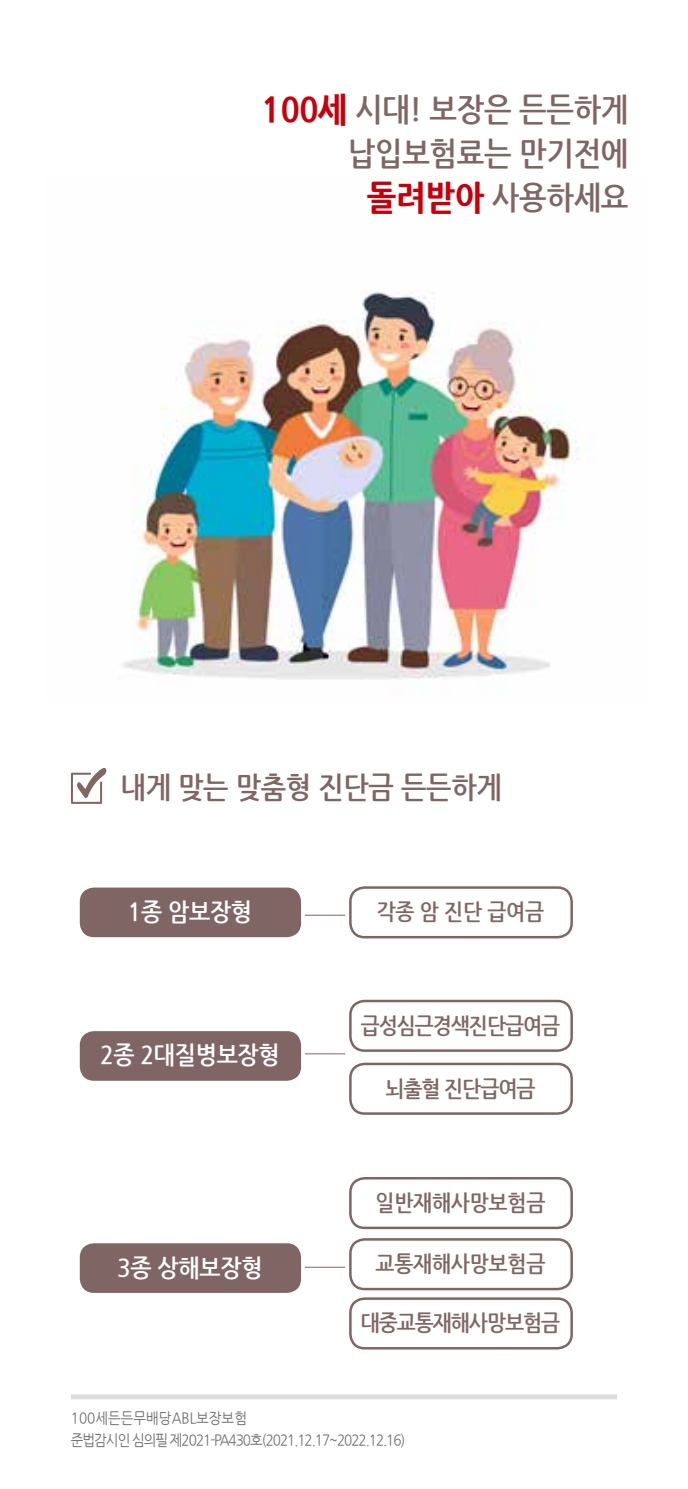
<style>
.page{position:relative;width:688px;height:1489px;background:#fff}
.page>*{position:absolute;margin:0;border:0;box-sizing:border-box;transform-origin:0 0}
.t1{font:700 32.5px/44px "Nanum Gothic";letter-spacing:-.01em;color:#7f6664;text-align:right;scale:.9 1}
.t2{font:700 30px "Nanum Gothic";letter-spacing:-.01em;color:#7f6664;scale:.9 1}
.t3{font:700 25px "Nanum Gothic";letter-spacing:-.01em;color:#fff;scale:.9 1}
.t4{font:700 22.5px "Nanum Gothic";letter-spacing:-.05em;color:#7f6664;scale:.9 1}
.t5{font:700 22.5px "Nanum Gothic";letter-spacing:-.01em;color:#7f6664;scale:.9 1}
.t6{font:15px/22.2px "Nanum Gothic";letter-spacing:-.075em;color:#6d6c6c;scale:.9 1}
.s1{font-weight:800;font-size:35px;color:#c7000b}
</style>
<div class="page">
<div style="left:80px;top:887px;width:221px;height:50px;background:#7f6664;border-radius:14px"></div>
<div style="left:349px;top:886px;width:223px;height:52px;border:2px solid #7f6664;border-radius:14px"></div>
<hr style="left:305px;top:914px;width:40px;height:1px;background:#7f6664">
<div style="left:349px;top:999px;width:223px;height:52px;border:2px solid #7f6664;border-radius:14px"></div>
<div style="left:349px;top:1062px;width:223px;height:52px;border:2px solid #7f6664;border-radius:14px"></div>
<div style="left:80px;top:1031px;width:221px;height:49px;background:#7f6664;border-radius:14px"></div>
<hr style="left:305px;top:1053px;width:40px;height:1px;background:#7f6664">
<div style="left:349px;top:1176px;width:223px;height:52px;border:2px solid #7f6664;border-radius:14px"></div>
<div style="left:349px;top:1238px;width:223px;height:52px;border:2px solid #7f6664;border-radius:14px"></div>
<div style="left:349px;top:1297px;width:223px;height:52px;border:2px solid #7f6664;border-radius:14px"></div>
<div style="left:80px;top:1243px;width:221px;height:49px;background:#7f6664;border-radius:14px"></div>
<hr style="left:305px;top:1266px;width:40px;height:1px;background:#7f6664">
<svg style="left:71px;top:768px;width:36px;height:35px"></svg>
<img style="left:122px;top:291px;width:457px;height:389px">
<div style="left:71px;top:1394px;width:546px;height:5px;background:#dcdddd"></div>
<h1 class="t1" style="left:261px;top:88px;width:409px"><span class="s1">100세</span> 시대! 보장은 든든하게 납입보험료는 만기전에 <span class="s1">돌려받아</span> 사용하세요</h1>
<h2 class="t2" style="left:120px;top:772px;width:425px">내게 맞는 맞춤형 진단금 든든하게</h2>
<h3 class="t3" style="left:128px;top:899px;width:140px">1종 암보장형</h3>
<h3 class="t4" style="left:376px;top:900px;width:187px">각종 암 진단 급여금</h3>
<h3 class="t3" style="left:100px;top:1043px;width:201px">2종 2대질병보장형</h3>
<h3 class="t3" style="left:117px;top:1255px;width:163px">3종 상해보장형</h3>
<h3 class="t4" style="left:360px;top:1014px;width:223px">급성심근경색진단급여금</h3>
<h3 class="t4" style="left:385px;top:1077px;width:168px">뇌출혈 진단급여금</h3>
<h3 class="t5" style="left:375px;top:1191px;width:190px">일반재해사망보험금</h3>
<h3 class="t5" style="left:375px;top:1252px;width:190px">교통재해사망보험금</h3>
<h3 class="t4" style="left:360px;top:1311px;width:223px">대중교통재해사망보험금</h3>
<p class="t6" style="left:71px;top:1407px;width:373px">100세든든무배당ABL보장보험<br>준법감시인 심의필 제2021-PA430호(2021.12.17~2022.12.16)</p>
</div>
